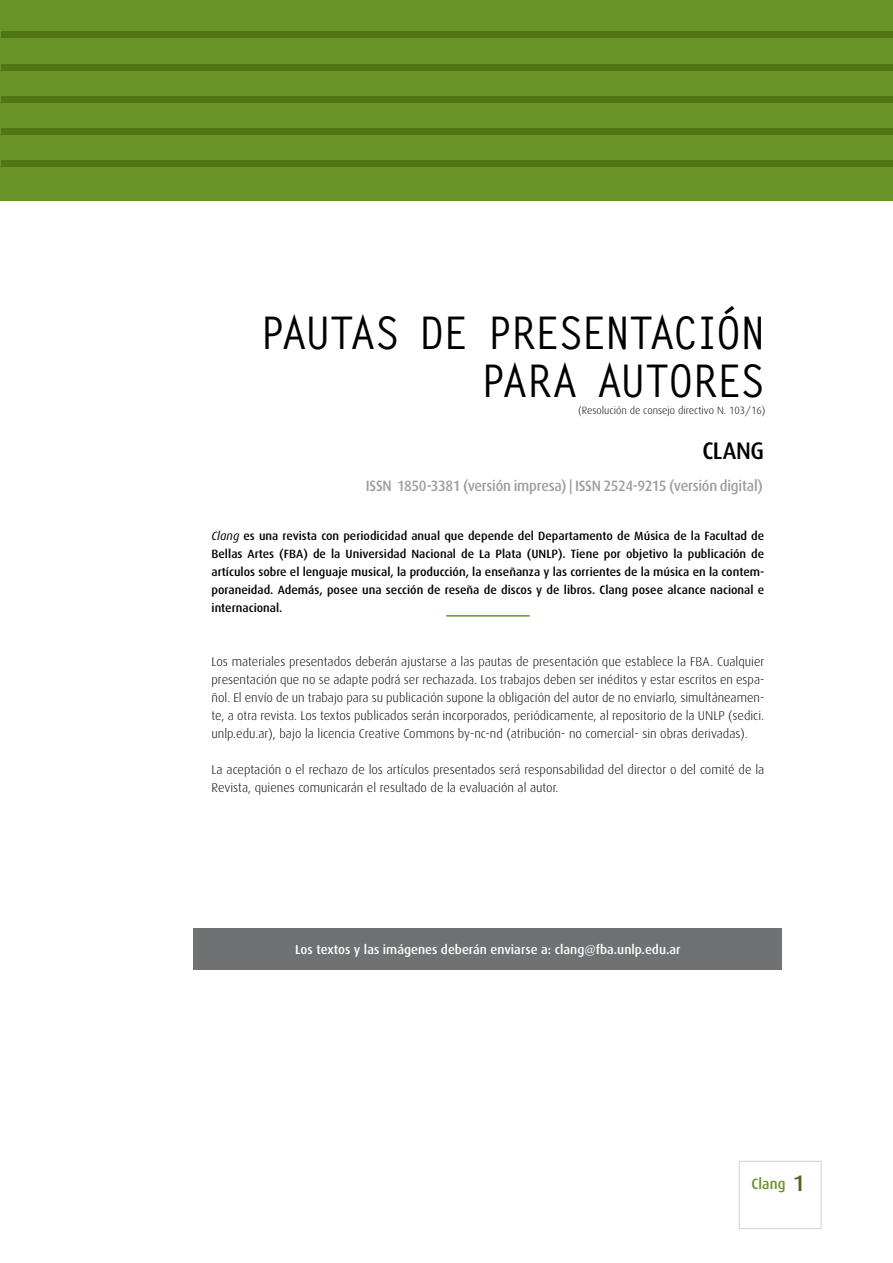
<style>
.page{position:relative;width:893px;height:1263px;background:#fff}
.page>*{position:absolute;margin:0;border:0;box-sizing:border-box;transform-origin:0 0}
.t1{font:700 45px/48px "Letter Gothic Std";letter-spacing:-.045em;color:#000;text-align:right;scale:.95 1}
.t2{font:500 24px "Dax";color:#000;scale:.95 1}
.t3{font:500 15px "Dax";letter-spacing:-.02em;color:#9c9e9f;scale:.95 1}
.t4{font:500 15px "Dax";letter-spacing:.005em;color:#669426;scale:.95 1}
.t5{font:500 12.9px "Dax";color:#fff}
.t6{font:300 12.75px/18px "Dax";color:#000;text-align:justify}
.t7{font:500 12px/18px "Dax";color:#000;text-align:justify}
.t8{font:300 10.5px "Dax";color:#000}
.s1{font-weight:400;font-style:italic}
.s2{font-size:22.5px;color:#466b1e}
</style>
<div class="page">
<div style="left:739px;top:1161px;width:82px;height:68px;border:1px solid #d0d1d2"></div>
<div style="left:193px;top:928px;width:588px;height:41px;background:#707172"></div>
<hr style="left:446px;top:615px;width:84px;height:2px;background:#669426">
<div style="left:0;top:0;width:893px;height:200px;background:#669426"></div>
<div style="left:2px;top:32px;width:891px;height:6px;background:#4f7517"></div>
<div style="left:2px;top:64px;width:891px;height:6px;background:#4f7517"></div>
<div style="left:2px;top:96px;width:891px;height:6px;background:#4f7517"></div>
<div style="left:2px;top:128px;width:891px;height:7px;background:#4f7517"></div>
<div style="left:2px;top:161px;width:891px;height:6px;background:#4f7517"></div>
<h1 class="t1" style="left:260px;top:310px;width:534px">PAUTAS DE PRESENTACIÓN<br>PARA AUTORES</h1>
<p class="t8" style="left:578px;top:405px;width:189px">(Resolución de consejo directivo N. 103/16)</p>
<h2 class="t2" style="left:702px;top:437px;width:66px">Clang</h2>
<p class="t3" style="left:366px;top:478px;width:419px">ISSN 1850-3381 (versión impresa) | ISSN 2524-9215 (versión digital)</p>
<p class="t7" style="left:212px;top:527px;width:554px"><span class="s1">Clang</span> es una revista con periodicidad anual que depende del Departamento de Música de la Facultad de Bellas Artes (FBA) de la Universidad Nacional de La Plata (UNLP). Tiene por objetivo la publicación de artículos sobre el lenguaje musical, la producción, la enseñanza y las corrientes de la música en la contem&shy;poraneidad. Además, posee una sección de reseña de discos y de libros. Clang posee alcance nacional e internacional.</p>
<p class="t6" style="left:212px;top:653px;width:554px">Los materiales presentados deberán ajustarse a las pautas de presentación que establece la FBA. Cualquier presentación que no se adapte podrá ser rechazada. Los trabajos deben ser inéditos y estar escritos en espa&shy;ñol. El envío de un trabajo para su publicación supone la obligación del autor de no enviarlo, simultáneamen&shy;te, a otra revista. Los textos publicados serán incorporados, periódicamente, al repositorio de la UNLP (sedici. unlp.edu.ar), bajo la licencia Creative Commons by-nc-nd (atribución- no comercial- sin obras derivadas).</p>
<p class="t6" style="left:212px;top:761px;width:554px">La aceptación o el rechazo de los artículos presentados será responsabilidad del director o del comité de la<br>Revista, quienes comunicarán el resultado de la evaluación al autor.</p>
<p class="t5" style="left:295px;top:942px;width:387px">Los textos y las imágenes deberán enviarse a: clang@fba.unlp.edu.ar</p>
<p class="t4" style="left:751px;top:1175px;width:58px">Clang <span class="s2">1</span></p>
</div>
